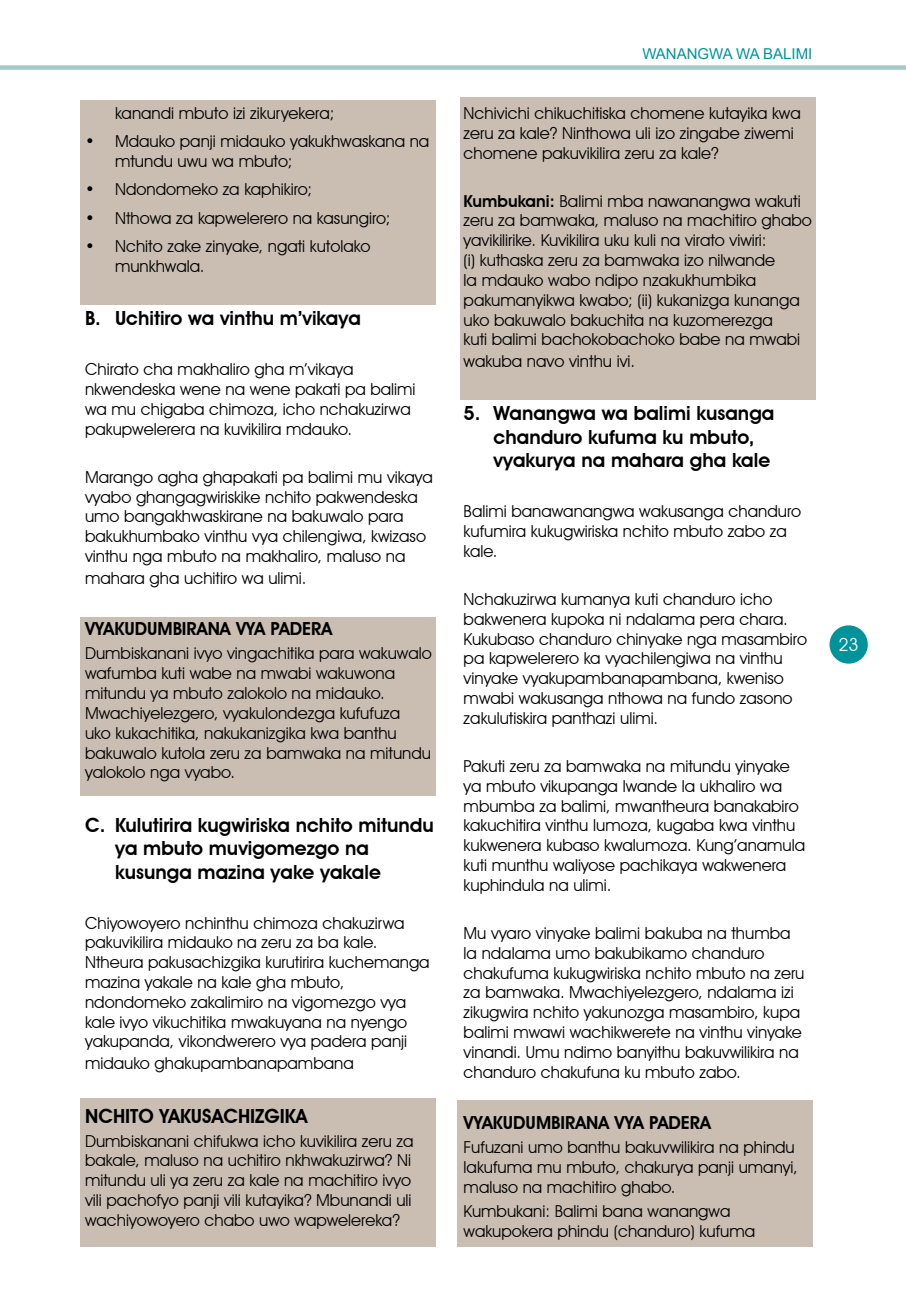
<style>
.page{position:relative;width:906px;height:1289px;background:#fff}
.page>*{position:absolute;margin:0;border:0;box-sizing:border-box;transform-origin:0 0}
.t1{font:600 19.5px/23.4px "Avant Garde IT Cby BT";color:#000}
.t2{font:600 18px "Avant Garde IT Cby BT";color:#000}
.t3{font:18px "Avant Garde IT Cby BT";color:#fff}
.t4{font:16.5px/19.8px "Avant Garde IT Cby BT";color:#000}
.t5{font:15px "Arial";color:#00949a}
.s1{font-weight:600}
</style>
<div class="page">
<div style="left:829px;top:625px;width:38px;height:38px;background:#00949a;border-radius:50%"></div>
<div style="left:0;top:65px;width:906px;height:5px;background:#a6c9ce"></div>
<div style="left:80px;top:100px;width:355px;height:204px;background:#cabeb3"></div>
<div style="left:460px;top:98px;width:355px;height:302px;background:#cabeb3"></div>
<div style="left:80px;top:617px;width:355px;height:178px;background:#cabeb3"></div>
<div style="left:80px;top:1097px;width:355px;height:149px;background:#cabeb3"></div>
<div style="left:457px;top:1099px;width:355px;height:147px;background:#cabeb3"></div>
<p class="t4" style="left:115px;top:103px;width:221px">kanandi mbuto izi zikuryekera;</p>
<p class="t4" style="left:115px;top:131px;width:316px;text-indent:-30px">• Mdauko panji midauko yakukhwaskana na mtundu uwu wa mbuto;</p>
<p class="t4" style="left:85px;top:179px;width:229px">• Ndondomeko za kaphikiro;</p>
<p class="t4" style="left:85px;top:208px;width:307px">• Nthowa za kapwelerero na kasungiro;</p>
<p class="t4" style="left:115px;top:236px;width:257px;text-indent:-30px">• Nchito zake zinyake, ngati kutolako munkhwala.</p>
<p class="t1" style="left:85px;top:306px;width:277px">B. Uchitiro wa vinthu m’vikaya</p>
<p class="t4" style="left:85px;top:359px;width:332px">Chirato cha makhaliro gha m’vikaya nkwendeska wene na wene pakati pa balimi wa mu chigaba chimoza, icho nchakuzirwa pakupwelerera na kuvikilira mdauko.</p>
<p class="t4" style="left:85px;top:467px;width:349px">Marango agha ghapakati pa balimi mu vikaya vyabo ghangagwiriskike nchito pakwendeska umo bangakhwaskirane na bakuwalo para bakukhumbako vinthu vya chilengiwa, kwizaso vinthu nga mbuto na makhaliro, maluso na</p>
<p class="t4" style="left:85px;top:567px;width:223px">mahara gha uchitiro wa ulimi.</p>
<p class="t2" style="left:85px;top:618px;width:51px">VYAKUDU</p>
<p class="t2" style="left:157px;top:618px;width:176px">MBIRANA VYA PADE RA</p>
<p class="t4" style="left:85px;top:643px;width:348px">Dumbiskanani ivyo vingachitika para wakuwalo wafumba kuti wabe na mwabi wakuwona mitundu ya mbuto zalokolo na midauko.<br>Mwachiyelezgero, vyakulondezga kufufuza<br>uko kukachitika, nakukanizgika kwa banthu bakuwalo kutola zeru za bamwaka na mitundu yalokolo nga vyabo.</p>
<p class="t1" style="left:115px;top:813px;width:320px;text-indent:-30px">C. Kulutirira kugwiriska nchito mitundu ya mbuto muvigomezgo na kusunga mazina yake yakale</p>
<p class="t4" style="left:85px;top:912px;width:346px">Chiyowoyero nchinthu chimoza chakuzirwa pakuvikilira midauko na zeru za ba kale.<br>Ntheura pakusachizgika kurutirira kuchemanga mazina yakale na kale gha mbuto, ndondomeko zakalimiro na vigomezgo vya kale ivyo vikuchitika mwakuyana na nyengo yakupanda, vikondwerero vya padera panji</p>
<p class="t4" style="left:85px;top:1053px;width:270px">midauko ghakupambanapambana</p>
<p class="t1" style="left:85px;top:1103px;width:39px">NCHITO</p>
<p class="t1" style="left:159px;top:1103px;width:149px">YAKUSACHI ZGI KA</p>
<p class="t4" style="left:85px;top:1130px;width:330px">Dumbiskanani chifukwa icho kuvikilira zeru za bakale, maluso na uchitiro nkhwakuzirwa? Ni mitundu uli ya zeru za kale na machitiro ivyo vili pachofyo panji vili kutayika? Mbunandi uli wachiyowoyero chabo uwo wapwelereka?</p>
<p class="t5" style="left:642px;top:44px;width:172px">WANANGWA WA BALIMI</p>
<p class="t4" style="left:463px;top:103px;width:339px">Nchivichi chikuchitiska chomene kutayika kwa zeru za kale? Ninthowa uli izo zingabe ziwemi chomene pakuvikilira zeru za kale?</p>
<p class="t4" style="left:463px;top:191px;width:350px"><span class="s1">Kumbukani:</span> Balimi mba nawanangwa wakuti zeru za bamwaka, maluso na machitiro ghabo yavikilirike. Kuvikilira uku kuli na virato viwiri:<br>(i) kuthaska zeru za bamwaka izo nilwande<br>la mdauko wabo ndipo nzakukhumbika pakumanyikwa kwabo; (ii) kukanizga kunanga uko bakuwalo bakuchita na kuzomerezga<br>kuti balimi bachokobachoko babe na mwabi</p>
<p class="t4" style="left:463px;top:351px;width:173px">wakuba navo vinthu ivi.</p>
<p class="t1" style="left:493px;top:402px;width:282px;text-indent:-30px">5. Wanangwa wa balimi kusanga chanduro kufuma ku mbuto, vyakurya na mahara gha kale</p>
<p class="t4" style="left:463px;top:501px;width:339px">Balimi banawanangwa wakusanga chanduro kufumira kukugwiriska nchito mbuto zabo za kale.</p>
<p class="t4" style="left:463px;top:589px;width:345px">Nchakuzirwa kumanya kuti chanduro icho bakwenera kupoka ni ndalama pera chara.<br>Kukubaso chanduro chinyake nga masambiro pa kapwelerero ka vyachilengiwa na vinthu vinyake vyakupambanapambana, kweniso mwabi wakusanga nthowa na fundo zasono zakulutiskira panthazi ulimi.</p>
<p class="t4" style="left:463px;top:756px;width:343px">Pakuti zeru za bamwaka na mitundu yinyake ya mbuto vikupanga lwande la ukhaliro wa mbumba za balimi, mwantheura banakabiro kakuchitira vinthu lumoza, kugaba kwa vinthu kukwenera kubaso kwalumoza. Kung’anamula kuti munthu waliyose pachikaya wakwenera kuphindula na ulimi.</p>
<p class="t4" style="left:463px;top:923px;width:342px">Mu vyaro vinyake balimi bakuba na thumba la ndalama umo bakubikamo chanduro chakufuma kukugwiriska nchito mbuto na zeru za bamwaka. Mwachiyelezgero, ndalama izi zikugwira nchito yakunozga masambiro, kupa balimi mwawi wachikwerete na vinthu vinyake vinandi. Umu ndimo banyithu bakuvwilikira na chanduro chakufuna ku mbuto zabo.</p>
<p class="t2" style="left:463px;top:1112px;width:51px">VYAKUDU</p>
<p class="t2" style="left:536px;top:1112px;width:176px">MBIRANA VYA PADE RA</p>
<p class="t4" style="left:463px;top:1137px;width:336px">Fufuzani umo banthu bakuvwilikira na phindu lakufuma mu mbuto, chakurya panji umanyi, maluso na machitiro ghabo.</p>
<p class="t4" style="left:463px;top:1201px;width:293px">Kumbukani: Balimi bana wanangwa wakupokera phindu (chanduro) kufuma</p>
<p class="t3" style="left:838px;top:634px;width:22px">23</p>
</div>
